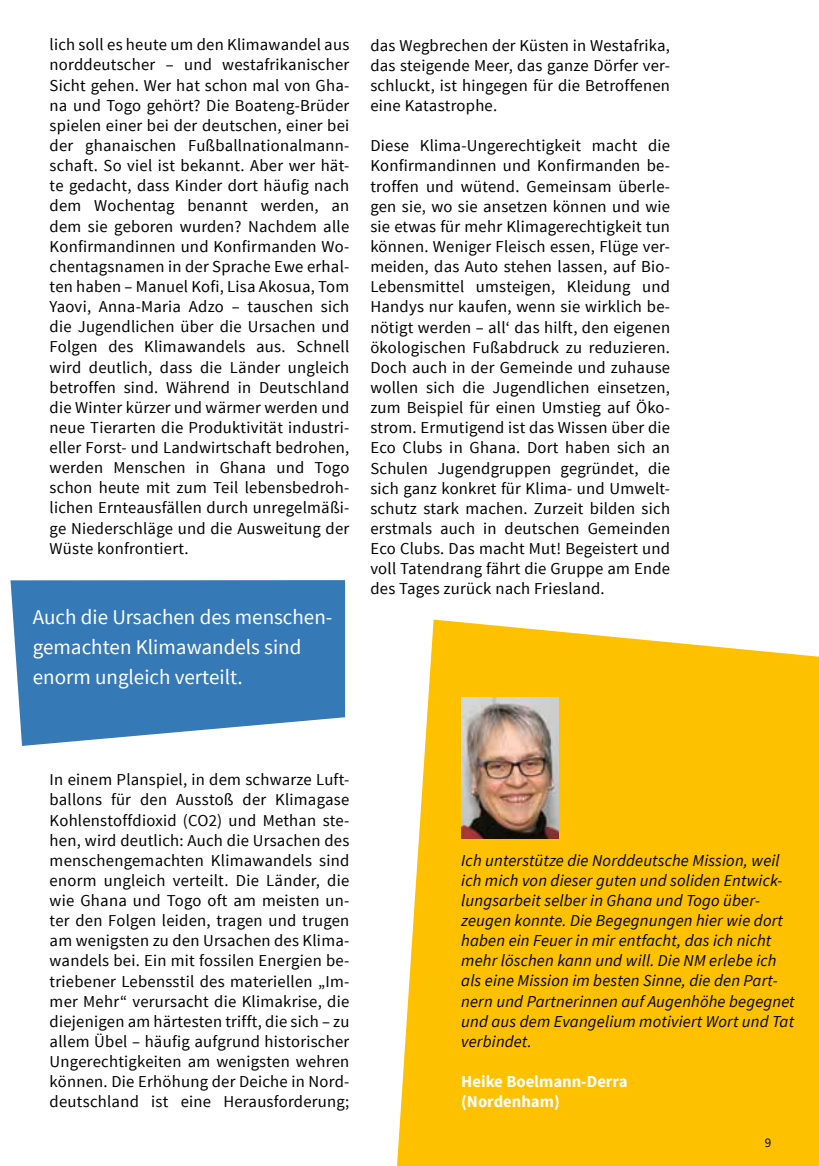
<style>
.page{position:relative;width:819px;height:1166px;background:#fff}
.page>*{position:absolute;margin:0;border:0;box-sizing:border-box;transform-origin:0 0}
.t1{font:21px/30.1px "Source Sans Pro";color:#fff}
.t2{font:16.62px/20.1px "Source Sans Pro";letter-spacing:.015em;color:#000;text-align:justify}
.t3{font:italic 16.62px/20.1px "Source Sans Pro";letter-spacing:.01em;color:#000}
.t4{font:700 16.62px/20.1px "Source Sans Pro";color:#fff}
.t5{font:13.12px "Source Sans Pro";color:#000}
</style>
<div class="page">
<svg style="left:10px;top:580px;width:335px;height:166px;background:#4986bd"></svg>
<svg style="left:397px;top:619px;width:422px;height:547px;background:#fdc616"></svg>
<img style="left:461px;top:698px;width:97px;height:140px">
<p class="t2" style="left:50px;top:35px;width:301px">lich soll es heute um den Klimawandel aus norddeutscher – und westafrikanischer Sicht gehen. Wer hat schon mal von Gha&shy;na und Togo gehört? Die Boateng-Brüder spielen einer bei der deutschen, einer bei der ghanaischen Fußballnationalmann&shy;schaft. So viel ist bekannt. Aber wer hät&shy;te gedacht, dass Kinder dort häufig nach dem Wochentag benannt werden, an dem sie geboren wurden? Nachdem alle Konfirmandinnen und Konfirmanden Wo&shy;chentagsnamen in der Sprache Ewe erhal&shy;ten haben – Manuel Kofi, Lisa Akosua, Tom Yaovi, Anna-Maria Adzo – tauschen sich die Jugendlichen über die Ursachen und Folgen des Klimawandels aus. Schnell wird deutlich, dass die Länder ungleich betroffen sind. Während in Deutschland die Winter kürzer und wärmer werden und neue Tierarten die Produktivität industri&shy;eller Forst- und Landwirtschaft bedrohen, werden Menschen in Ghana und Togo schon heute mit zum Teil lebensbedroh&shy;lichen Ernteausfällen durch unregelmäßi&shy;ge Niederschläge und die Ausweitung der Wüste konfrontiert.</p>
<p class="t1" style="left:33px;top:602px;width:301px">Auch die Ursachen des menschen&shy;gemachten Klimawandels sind enorm ungleich verteilt.</p>
<p class="t2" style="left:370px;top:35px;width:301px">das Wegbrechen der Küsten in Westafrika, das steigende Meer, das ganze Dörfer ver&shy;schluckt, ist hingegen für die Betroffenen eine Katastrophe.</p>
<p class="t2" style="left:370px;top:136px;width:301px">Diese Klima-Ungerechtigkeit macht die Konfirmandinnen und Konfirmanden be&shy;troffen und wütend. Gemeinsam überle&shy;gen sie, wo sie ansetzen können und wie sie etwas für mehr Klimagerechtigkeit tun können. Weniger Fleisch essen, Flüge ver&shy;meiden, das Auto stehen lassen, auf Bio-Lebensmittel umsteigen, Kleidung und Handys nur kaufen, wenn sie wirklich be&shy;nötigt werden – all‘ das hilft, den eigenen ökologischen Fußabdruck zu reduzieren.<br>Doch auch in der Gemeinde und zuhause wollen sich die Jugendlichen einsetzen, zum Beispiel für einen Umstieg auf Öko&shy;strom. Ermutigend ist das Wissen über die Eco Clubs in Ghana. Dort haben sich an Schulen Jugendgruppen gegründet, die sich ganz konkret für Klima- und Umwelt&shy;schutz stark machen. Zurzeit bilden sich erstmals auch in deutschen Gemeinden Eco Clubs. Das macht Mut! Begeistert und voll Tatendrang fährt die Gruppe am Ende des Tages zurück nach Friesland.</p>
<p class="t2" style="left:50px;top:770px;width:301px">In einem Planspiel, in dem schwarze Luft&shy;ballons für den Ausstoß der Klimagase Kohlenstoffdioxid (CO2) und Methan ste&shy;hen, wird deutlich: Auch die Ursachen des menschengemachten Klimawandels sind enorm ungleich verteilt. Die Länder, die wie Ghana und Togo oft am meisten un&shy;ter den Folgen leiden, tragen und trugen am wenigsten zu den Ursachen des Klima&shy;wandels bei. Ein mit fossilen Energien be&shy;triebener Lebensstil des materiellen „Im&shy;mer Mehr“ verursacht die Klimakrise, die diejenigen am härtesten trifft, die sich – zu allem Übel – häufig aufgrund historischer Ungerechtigkeiten am wenigsten wehren können. Die Erhöhung der Deiche in Nord&shy;deutschland ist eine Herausforderung;</p>
<p class="t3" style="left:461px;top:850px;width:335px">Ich unterstütze die Norddeutsche Mission, weil ich mich von dieser guten und soliden Entwick&shy;lungsarbeit selber in Ghana und Togo über&shy;zeugen konnte. Die Begegnungen hier wie dort haben ein Feuer in mir entfacht, das ich nicht mehr löschen kann und will. Die NM erlebe ich als eine Mission im besten Sinne, die den Part&shy;nern und Partnerinnen auf Augenhöhe begegnet und aus dem Evangelium motiviert Wort und Tat verbindet.</p>
<p class="t4" style="left:461px;top:1072px;width:168px">Heike Boelmann-Derra (Nordenham)</p>
<p class="t5" style="left:764px;top:1135px;width:8px">9</p>
</div>
